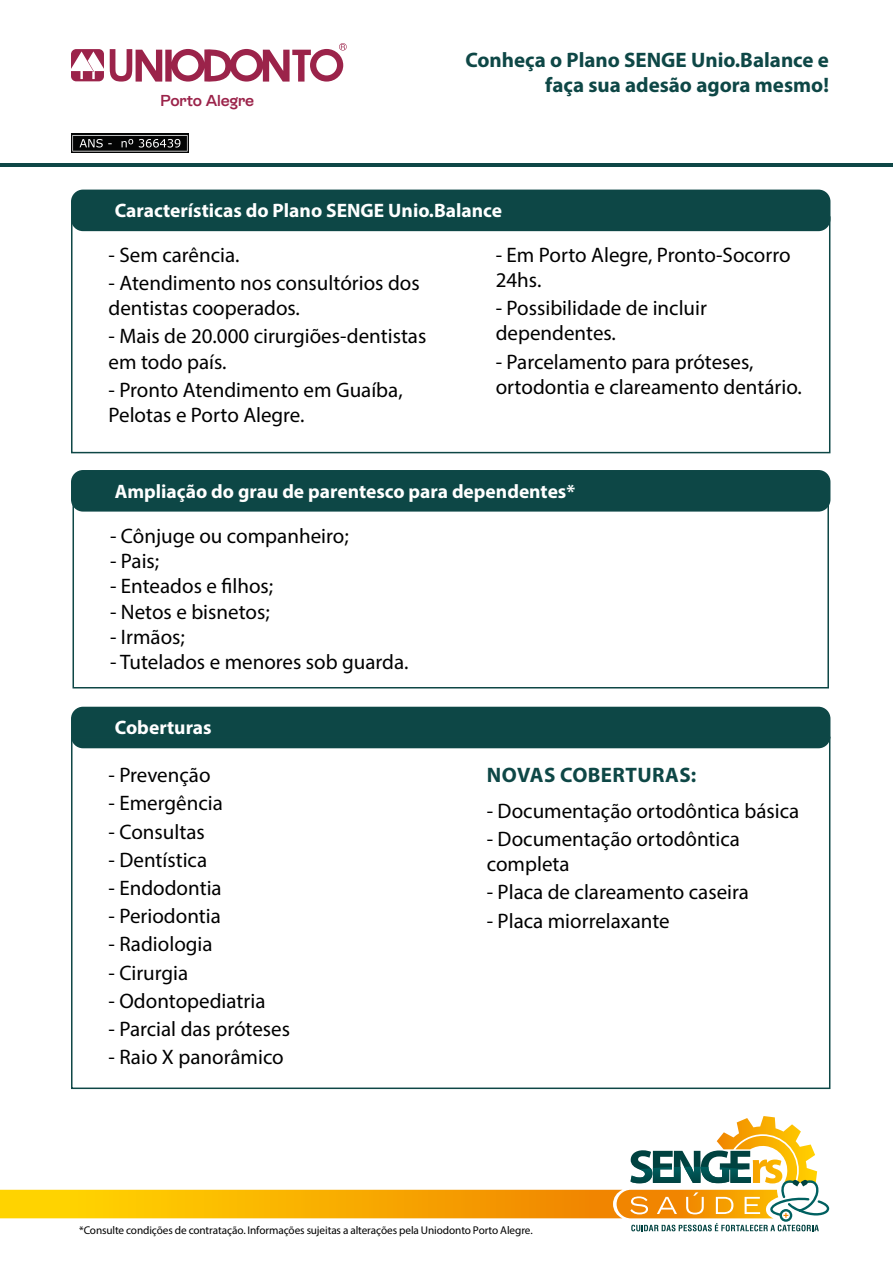
<style>
.page{position:relative;width:893px;height:1263px;background:#fff}
.page>*{position:absolute;margin:0;border:0;box-sizing:border-box;transform-origin:0 0}
.t1{font:21px/25.2px "Myriad Pro";color:#000}
.t2{font:700 21px/25.2px "Myriad Pro";color:#0e4746;text-align:right}
.t3{font:700 21px "Myriad Pro";letter-spacing:.02em;color:#0e4746}
.t4{font:700 19.5px "Myriad Pro";color:#fff}
.t5{font:600 15.9px "Rebond Grotesque";letter-spacing:-.01em;color:#9b234a}
.t6{font:11.25px "Myriad Pro";letter-spacing:-.01em;color:#000}
</style>
<div class="page">
<svg style="left:71px;top:216px;width:760px;height:238px"></svg>
<svg style="left:72px;top:503px;width:758px;height:186px"></svg>
<hr style="left:0;top:163px;width:893px;height:3px;background:#0e4746">
<div style="left:71px;top:190px;width:759px;height:41px;background:#0d4746;border-radius:12px"></div>
<div style="left:71px;top:470px;width:759px;height:42px;background:#0d4746;border-radius:12px"></div>
<div style="left:71px;top:707px;width:759px;height:41px;background:#0d4746;border-radius:12px"></div>
<div style="left:71px;top:134px;width:118px;height:19px;background:#030404"></div>
<svg style="left:72px;top:135px;width:116px;height:17px"></svg>
<svg style="left:71px;top:43px;width:276px;height:39px"></svg>
<div style="left:71px;top:737px;width:759px;height:352px;border:2px solid #0e4746"></div>
<svg style="left:0;top:1116px;width:829px;height:115px"></svg>
<p class="t5" style="left:160px;top:89px;width:96px">Porto Alegre</p>
<p class="t2" style="left:465px;top:46px;width:365px">Conheça o Plano SENGE Unio.Balance e faça sua adesão agora mesmo!</p>
<p class="t4" style="left:115px;top:198px;width:389px">Características do Plano SENGE Unio.Balance</p>
<p class="t1" style="left:109px;top:242px;width:133px">- Sem carência.</p>
<p class="t1" style="left:109px;top:270px;width:313px">- Atendimento nos consultórios dos dentistas cooperados.</p>
<p class="t1" style="left:109px;top:323px;width:319px">- Mais de 20.000 cirurgiões-dentistas em todo país.</p>
<p class="t1" style="left:109px;top:377px;width:296px">- Pronto Atendimento em Guaíba,<br>Pelotas e Porto Alegre.</p>
<p class="t1" style="left:496px;top:242px;width:296px">- Em Porto Alegre, Pronto-Socorro<br>24hs.</p>
<p class="t1" style="left:496px;top:295px;width:213px">- Possibilidade de incluir dependentes.</p>
<p class="t1" style="left:496px;top:349px;width:308px">- Parcelamento para próteses, ortodontia e clareamento dentário.</p>
<p class="t4" style="left:115px;top:478px;width:462px">Ampliação do grau de parentesco para dependentes*</p>
<p class="t1" style="left:110px;top:523px;width:240px">- Cônjuge ou companheiro;</p>
<p class="t1" style="left:110px;top:548px;width:51px">- Pais;</p>
<p class="t1" style="left:110px;top:573px;width:165px">- Enteados e filhos;</p>
<p class="t1" style="left:110px;top:598px;width:161px">- Netos e bisnetos;</p>
<p class="t1" style="left:110px;top:624px;width:76px">- Irmãos;</p>
<p class="t1" style="left:110px;top:649px;width:300px">- Tutelados e menores sob guarda.</p>
<p class="t4" style="left:115px;top:715px;width:98px">Coberturas</p>
<p class="t1" style="left:109px;top:762px;width:104px">- Prevenção</p>
<p class="t1" style="left:109px;top:790px;width:116px">- Emergência</p>
<p class="t1" style="left:109px;top:818px;width:98px">- Consultas</p>
<p class="t1" style="left:109px;top:847px;width:100px">- Dentística</p>
<p class="t1" style="left:109px;top:875px;width:115px">- Endodontia</p>
<p class="t1" style="left:109px;top:903px;width:114px">- Periodontia</p>
<p class="t1" style="left:109px;top:931px;width:105px">- Radiologia</p>
<p class="t1" style="left:109px;top:959px;width:81px">- Cirurgia</p>
<p class="t1" style="left:109px;top:988px;width:158px">- Odontopediatria</p>
<p class="t1" style="left:109px;top:1016px;width:183px">- Parcial das próteses</p>
<p class="t1" style="left:109px;top:1044px;width:177px">- Raio X panorâmico</p>
<p class="t3" style="left:487px;top:761px;width:211px">NOVAS COBERTURAS:</p>
<p class="t1" style="left:487px;top:798px;width:314px">- Documentação ortodôntica básica</p>
<p class="t1" style="left:487px;top:826px;width:255px">- Documentação ortodôntica completa</p>
<p class="t1" style="left:487px;top:879px;width:264px">- Placa de clareamento caseira</p>
<p class="t1" style="left:487px;top:908px;width:184px">- Placa miorrelaxante</p>
<p class="t6" style="left:79px;top:1224px;width:455px">*Consulte condições de contratação. Informações sujeitas a alterações pela Uniodonto Porto Alegre.</p>
</div>
